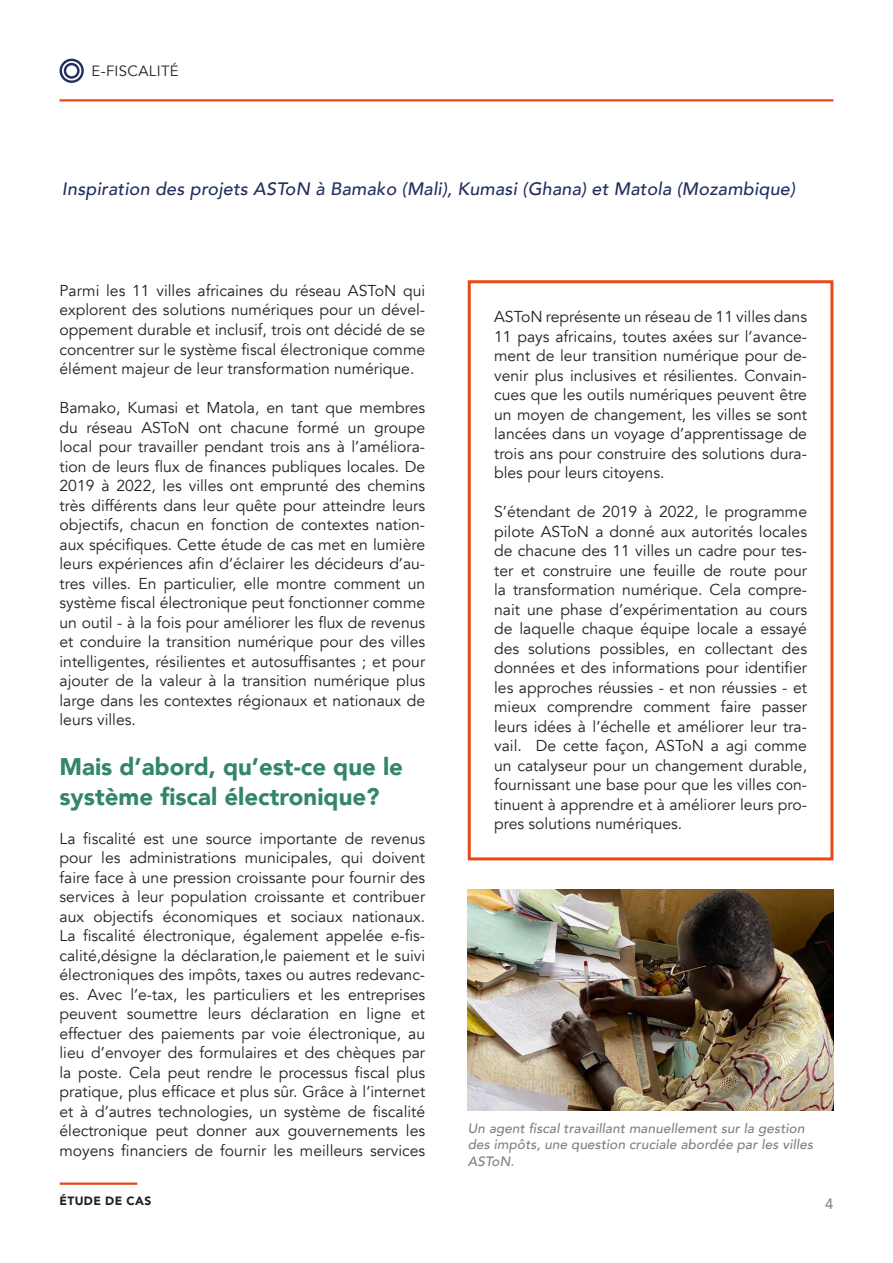
<style>
.page{position:relative;width:893px;height:1263px;background:#fff}
.page>*{position:absolute;margin:0;border:0;box-sizing:border-box;transform-origin:0 0}
._07_texte_big_sous-t{font:900 24px/30px "Avenir";color:#33856e}
.Inspiration_from_tex{font:italic 500 18px "Avenir";letter-spacing:.01em;color:#242f5e}
._01_body_text{font:15.75px/19.5px "Avenir";color:#231f20;text-align:justify}
.t1{font:15px "Avenir";color:#7f7f7f}
.t2{font:14.85px "Avenir";letter-spacing:.025em;color:#231f20}
._05_text_photos{font:italic 500 13.5px/16.2px "Avenir";letter-spacing:.01em;color:#7f7f7f}
.t3{font:900 12px "Avenir";letter-spacing:.03em;color:#231f20}
</style>
<div class="page">
<img style="left:468px;top:889px;width:365px;height:221px">
<hr style="left:60px;top:1182px;width:77px;height:3px;background:#e84917">
<div style="left:60px;top:59px;width:24px;height:24px;border:2px solid #242f5e;border-radius:50%"></div>
<hr style="left:60px;top:99px;width:773px;height:2px;background:#e84917">
<div style="left:64px;top:63px;width:16px;height:16px;border:2px solid #242f5e;border-radius:50%"></div>
<div style="left:468px;top:280px;width:365px;height:580px;border:3px solid #e84917"></div>
<p class="t2" style="left:92px;top:62px;width:89px">E-FISCALITÉ</p>
<p class="Inspiration_from_tex" style="left:62px;top:178px;width:735px">Inspiration des projets ASToN à Bamako (Mali), Kumasi (Ghana) et Matola (Mozambique)</p>
<p class="_01_body_text" style="left:60px;top:281px;width:367px">Parmi les 11 villes africaines du réseau ASToN qui explorent des solutions numériques pour un dével&shy;oppement durable et inclusif, trois ont décidé de se concentrer sur le système fiscal électronique comme élément majeur de leur transformation numérique.</p>
<p class="_01_body_text" style="left:60px;top:398px;width:367px">Bamako, Kumasi et Matola, en tant que membres du réseau ASToN ont chacune formé un groupe local pour travailler pendant trois ans à l’améliora&shy;tion de leurs flux de finances publiques locales. De 2019 à 2022, les villes ont emprunté des chemins très différents dans leur quête pour atteindre leurs objectifs, chacun en fonction de contextes nation&shy;aux spécifiques. Cette étude de cas met en lumière leurs expériences afin d’éclairer les décideurs d’au&shy;tres villes. En particulier, elle montre comment un système fiscal électronique peut fonctionner comme un outil - à la fois pour améliorer les flux de revenus et conduire la transition numérique pour des villes intelligentes, résilientes et autosuffisantes ; et pour ajouter de la valeur à la transition numérique plus large dans les contextes régionaux et nationaux de leurs villes.</p>
<p class="_07_texte_big_sous-t" style="left:60px;top:750px;width:345px">Mais d’abord, qu’est-ce que le système fiscal électronique?</p>
<p class="_01_body_text" style="left:60px;top:829px;width:367px">La fiscalité est une source importante de revenus pour les administrations municipales, qui doivent faire face à une pression croissante pour fournir des services à leur population croissante et contribuer aux objectifs économiques et sociaux nationaux.<br>La fiscalité électronique, également appelée e-fis&shy;calité,désigne la déclaration,le paiement et le suivi électroniques des impôts, taxes ou autres redevanc&shy;es. Avec l’e-tax, les particuliers et les entreprises peuvent soumettre leurs déclaration en ligne et effectuer des paiements par voie électronique, au lieu d’envoyer des formulaires et des chèques par la poste. Cela peut rendre le processus fiscal plus pratique, plus efficace et plus sûr. Grâce à l’internet et à d’autres technologies, un système de fiscalité électronique peut donner aux gouvernements les moyens financiers de fournir les meilleurs services</p>
<p class="t3" style="left:60px;top:1190px;width:93px">ÉTUDE DE CAS</p>
<p class="_01_body_text" style="left:494px;top:307px;width:314px">ASToN représente un réseau de 11 villes dans 11 pays africains, toutes axées sur l’avance&shy;ment de leur transition numérique pour de&shy;venir plus inclusives et résilientes. Convain&shy;cues que les outils numériques peuvent être un moyen de changement, les villes se sont lancées dans un voyage d’apprentissage de trois ans pour construire des solutions dura&shy;bles pour leurs citoyens.</p>
<p class="_01_body_text" style="left:494px;top:502px;width:314px">S’étendant de 2019 à 2022, le programme pilote ASToN a donné aux autorités locales de chacune des 11 villes un cadre pour tes&shy;ter et construire une feuille de route pour la transformation numérique. Cela compre&shy;nait une phase d’expérimentation au cours de laquelle chaque équipe locale a essayé des solutions possibles, en collectant des données et des informations pour identifier les approches réussies - et non réussies - et mieux comprendre comment faire passer leurs idées à l’échelle et améliorer leur tra&shy;vail. De cette façon, ASToN a agi comme un catalyseur pour un changement durable, fournissant une base pour que les villes con&shy;tinuent à apprendre et à améliorer leurs pro&shy;pres solutions numériques.</p>
<p class="_05_text_photos" style="left:468px;top:1120px;width:347px">Un agent fiscal travaillant manuellement sur la gestion des impôts, une question cruciale abordée par les villes<br>ASToN.</p>
<p class="t1" style="left:825px;top:1192px;width:10px">4</p>
</div>
